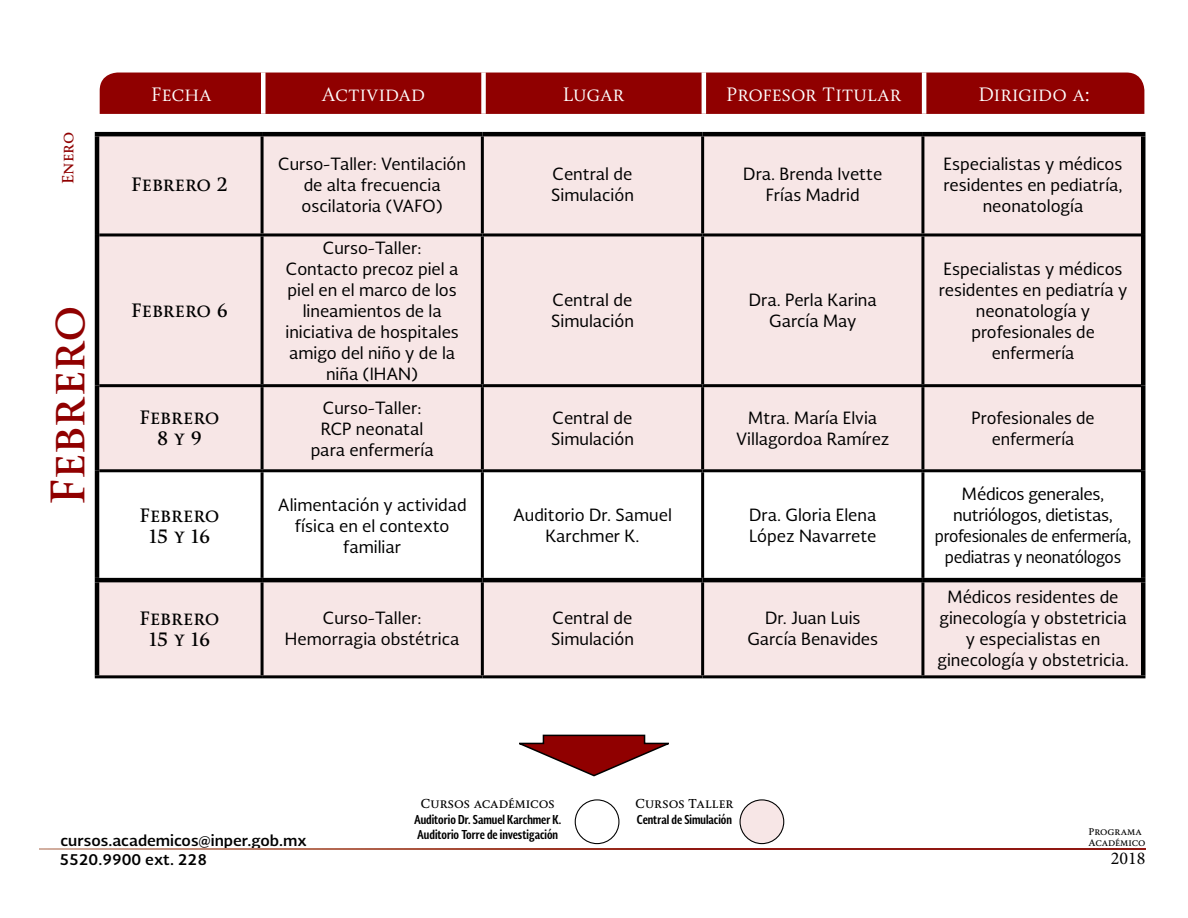
<style>
.page{position:relative;width:1188px;height:918px;background:#fff}
.page>*{position:absolute;margin:0;border:0;box-sizing:border-box;transform-origin:0 0}
.t1{font:700 45px "Soberana Titular";color:#900000}
.t2{font:700 18px/21px "Soberana Titular";color:#000;text-align:center}
.t3{font:18px "Soberana Titular";color:#fff}
.t4{font:18px "Minion Pro";color:#000}
.t5{font:16.5px/21px "Soberana Sans";color:#000;text-align:center}
.t6{font:16.5px/21px "Soberana Sans";letter-spacing:-.02em;color:#000;text-align:center}
.t7{font:700 15px/18.9px "Soberana Sans";color:#000}
.t8{font:700 15px "Soberana Titular";color:#900000}
.t9{font:700 12px/15.3px "Soberana Sans Condensed";color:#000}
.t10{font:700 12px "Soberana Titular";color:#000}
.t11{font:700 9px/10.8px "Soberana Titular";color:#000}
</style>
<div class="page">
<div style="left:575px;top:799px;width:44px;height:45px;border:1px solid #000;border-radius:50%"></div>
<div style="left:740px;top:800px;width:44px;height:44px;background:#f7e6e6;border-radius:50%"></div>
<div style="left:740px;top:799px;width:44px;height:45px;border:1px solid #000;border-radius:50%"></div>
<svg style="left:40px;top:849px;width:1105px;height:1px"></svg>
<div style="left:99px;top:136px;width:1042px;height:97px;background:#f7e6e6"></div>
<svg style="left:99px;top:236px;width:1042px;height:439px;fill:#f7e6e6"></svg>
<hr style="left:95px;top:136px;width:4px;height:99px;background:#000">
<hr style="left:1141px;top:136px;width:4px;height:99px;background:#000">
<hr style="left:95px;top:235px;width:4px;height:151px;background:#000">
<hr style="left:1141px;top:235px;width:4px;height:151px;background:#000">
<hr style="left:95px;top:386px;width:4px;height:85px;background:#000">
<hr style="left:1141px;top:386px;width:4px;height:85px;background:#000">
<hr style="left:95px;top:471px;width:4px;height:107px;background:#000">
<hr style="left:1141px;top:471px;width:4px;height:107px;background:#000">
<hr style="left:95px;top:582px;width:4px;height:93px;background:#000">
<hr style="left:1141px;top:582px;width:4px;height:93px;background:#000">
<hr style="left:261px;top:136px;width:3px;height:97px;background:#000">
<hr style="left:481px;top:136px;width:3px;height:97px;background:#000">
<hr style="left:701px;top:136px;width:3px;height:97px;background:#000">
<hr style="left:921px;top:136px;width:3px;height:97px;background:#000">
<hr style="left:99px;top:233px;width:163px;height:3px;background:#000">
<hr style="left:262px;top:233px;width:220px;height:3px;background:#000">
<hr style="left:261px;top:236px;width:3px;height:148px;background:#000">
<hr style="left:482px;top:233px;width:221px;height:3px;background:#000">
<hr style="left:481px;top:236px;width:3px;height:148px;background:#000">
<hr style="left:703px;top:233px;width:220px;height:3px;background:#000">
<hr style="left:701px;top:236px;width:3px;height:148px;background:#000">
<hr style="left:923px;top:233px;width:218px;height:3px;background:#000">
<hr style="left:921px;top:236px;width:3px;height:148px;background:#000">
<hr style="left:99px;top:384px;width:163px;height:3px;background:#000">
<hr style="left:262px;top:384px;width:220px;height:3px;background:#000">
<hr style="left:261px;top:387px;width:3px;height:82px;background:#000">
<hr style="left:482px;top:384px;width:221px;height:3px;background:#000">
<hr style="left:481px;top:387px;width:3px;height:82px;background:#000">
<hr style="left:703px;top:384px;width:220px;height:3px;background:#000">
<hr style="left:701px;top:387px;width:3px;height:82px;background:#000">
<hr style="left:923px;top:384px;width:218px;height:3px;background:#000">
<hr style="left:921px;top:387px;width:3px;height:82px;background:#000">
<hr style="left:99px;top:469px;width:163px;height:3px;background:#000">
<hr style="left:262px;top:469px;width:220px;height:3px;background:#000">
<hr style="left:261px;top:472px;width:3px;height:106px;background:#000">
<hr style="left:482px;top:469px;width:221px;height:3px;background:#000">
<hr style="left:481px;top:472px;width:3px;height:106px;background:#000">
<hr style="left:703px;top:469px;width:220px;height:3px;background:#000">
<hr style="left:701px;top:472px;width:3px;height:106px;background:#000">
<hr style="left:923px;top:469px;width:218px;height:3px;background:#000">
<hr style="left:921px;top:472px;width:3px;height:106px;background:#000">
<hr style="left:261px;top:582px;width:3px;height:93px;background:#000">
<hr style="left:481px;top:582px;width:3px;height:93px;background:#000">
<hr style="left:701px;top:582px;width:3px;height:93px;background:#000">
<hr style="left:921px;top:582px;width:3px;height:93px;background:#000">
<hr style="left:95px;top:578px;width:167px;height:4px;background:#000">
<hr style="left:262px;top:578px;width:220px;height:4px;background:#000">
<hr style="left:482px;top:578px;width:221px;height:4px;background:#000">
<hr style="left:703px;top:578px;width:220px;height:4px;background:#000">
<hr style="left:923px;top:578px;width:222px;height:4px;background:#000">
<hr style="left:95px;top:675px;width:167px;height:3px;background:#000">
<hr style="left:262px;top:675px;width:220px;height:3px;background:#000">
<hr style="left:482px;top:675px;width:221px;height:3px;background:#000">
<hr style="left:703px;top:675px;width:220px;height:3px;background:#000">
<hr style="left:923px;top:675px;width:222px;height:3px;background:#000">
<hr style="left:95px;top:132px;width:167px;height:4px;background:#000">
<hr style="left:262px;top:132px;width:220px;height:4px;background:#000">
<hr style="left:482px;top:132px;width:221px;height:4px;background:#000">
<hr style="left:703px;top:132px;width:220px;height:4px;background:#000">
<hr style="left:923px;top:132px;width:222px;height:4px;background:#000">
<div style="left:100px;top:73px;width:1044px;height:41px;background:#900000"></div>
<hr style="left:261px;top:72px;width:4px;height:42px;background:#fff">
<div style="left:481px;top:72px;width:5px;height:42px;background:#fff"></div>
<hr style="left:702px;top:72px;width:4px;height:42px;background:#fff">
<hr style="left:922px;top:72px;width:4px;height:42px;background:#fff">
<svg style="left:519px;top:734px;width:150px;height:43px"></svg>
<p class="t8" style="left:58px;top:184px;width:53px;rotate:-90deg">Enero</p>
<h1 class="t1" style="left:40px;top:505px;width:202px;rotate:-90deg">Febrero</h1>
<p class="t3" style="left:151px;top:83px;width:62px">Fecha</p>
<p class="t3" style="left:321px;top:83px;width:105px">Actividad</p>
<p class="t3" style="left:563px;top:83px;width:63px">Lugar</p>
<p class="t3" style="left:726px;top:83px;width:177px">Profesor Titular</p>
<p class="t3" style="left:978px;top:83px;width:113px">Dirigido a:</p>
<p class="t2" style="left:131px;top:174px;width:98px">Febrero 2</p>
<p class="t2" style="left:131px;top:300px;width:98px">Febrero 6</p>
<p class="t5" style="left:278px;top:153px;width:189px">Curso-Taller: Ventilación de alta frecuencia oscilatoria (VAFO)</p>
<p class="t5" style="left:551px;top:163px;width:84px;text-align:left">Central de<br>Simulación</p>
<p class="t5" style="left:743px;top:163px;width:141px">Dra. Brenda Ivette<br>Frías Madrid</p>
<p class="t5" style="left:943px;top:153px;width:181px">Especialistas y médicos residentes en pediatría, neonatología</p>
<p class="t5" style="left:285px;top:237px;width:175px">Curso-Taller:<br>Contacto precoz piel a piel en el marco de los lineamientos de la iniciativa de hospitales amigo del niño y de la niña (IHAN)</p>
<p class="t5" style="left:551px;top:289px;width:84px;text-align:left">Central de<br>Simulación</p>
<p class="t5" style="left:749px;top:289px;width:129px">Dra. Perla Karina<br>García May</p>
<p class="t5" style="left:939px;top:258px;width:190px">Especialistas y médicos residentes en pediatría y neonatología y profesionales de enfermería</p>
<p class="t2" style="left:140px;top:407px;width:82px">Febrero<br>8 y 9</p>
<p class="t5" style="left:311px;top:396px;width:125px">Curso-Taller:<br>RCP neonatal para enfermería</p>
<p class="t5" style="left:551px;top:407px;width:84px;text-align:left">Central de<br>Simulación</p>
<p class="t5" style="left:736px;top:407px;width:155px">Mtra. María Elvia<br>Villagordoa Ramírez</p>
<p class="t5" style="left:972px;top:407px;width:125px">Profesionales de enfermería</p>
<p class="t2" style="left:140px;top:504px;width:82px">Febrero<br>15 y 16</p>
<p class="t5" style="left:278px;top:494px;width:190px">Alimentación y actividad física en el contexto familiar</p>
<p class="t5" style="left:513px;top:504px;width:160px">Auditorio Dr. Samuel<br>Karchmer K.</p>
<p class="t5" style="left:749px;top:504px;width:129px;text-align:left">Dra. Gloria Elena<br>López Navarrete</p>
<p class="t2" style="left:140px;top:608px;width:82px">Febrero<br>15 y 16</p>
<p class="t5" style="left:285px;top:607px;width:176px">Curso-Taller:<br>Hemorragia obstétrica</p>
<p class="t5" style="left:551px;top:607px;width:84px;text-align:left">Central de<br>Simulación</p>
<p class="t5" style="left:747px;top:607px;width:132px">Dr. Juan Luis<br>García Benavides</p>
<p class="t6" style="left:935px;top:483px;width:198px">Médicos generales, nutriólogos, dietistas, profesionales de enfermería, pediatras y neonatólogos</p>
<p class="t5" style="left:937px;top:586px;width:193px">Médicos residentes de ginecología y obstetricia y especialistas en ginecología y obstetricia.</p>
<p class="t10" style="left:421px;top:796px;width:136px">Cursos académicos</p>
<p class="t9" style="left:414px;top:811px;width:149px">Auditorio Dr. Samuel Karchmer K.<br>Auditorio Torre de investigación</p>
<p class="t10" style="left:635px;top:796px;width:100px">Cursos Taller</p>
<p class="t9" style="left:637px;top:811px;width:97px">Central de Simulación</p>
<p class="t7" style="left:59px;top:831px;width:249px">cursos.academicos@inper.gob.mx<br>5520.9900 ext. 228</p>
<p class="t11" style="left:1089px;top:826px;width:58px">Programa<br>Académico</p>
<p class="t4" style="left:1111px;top:846px;width:36px">2018</p>
</div>
